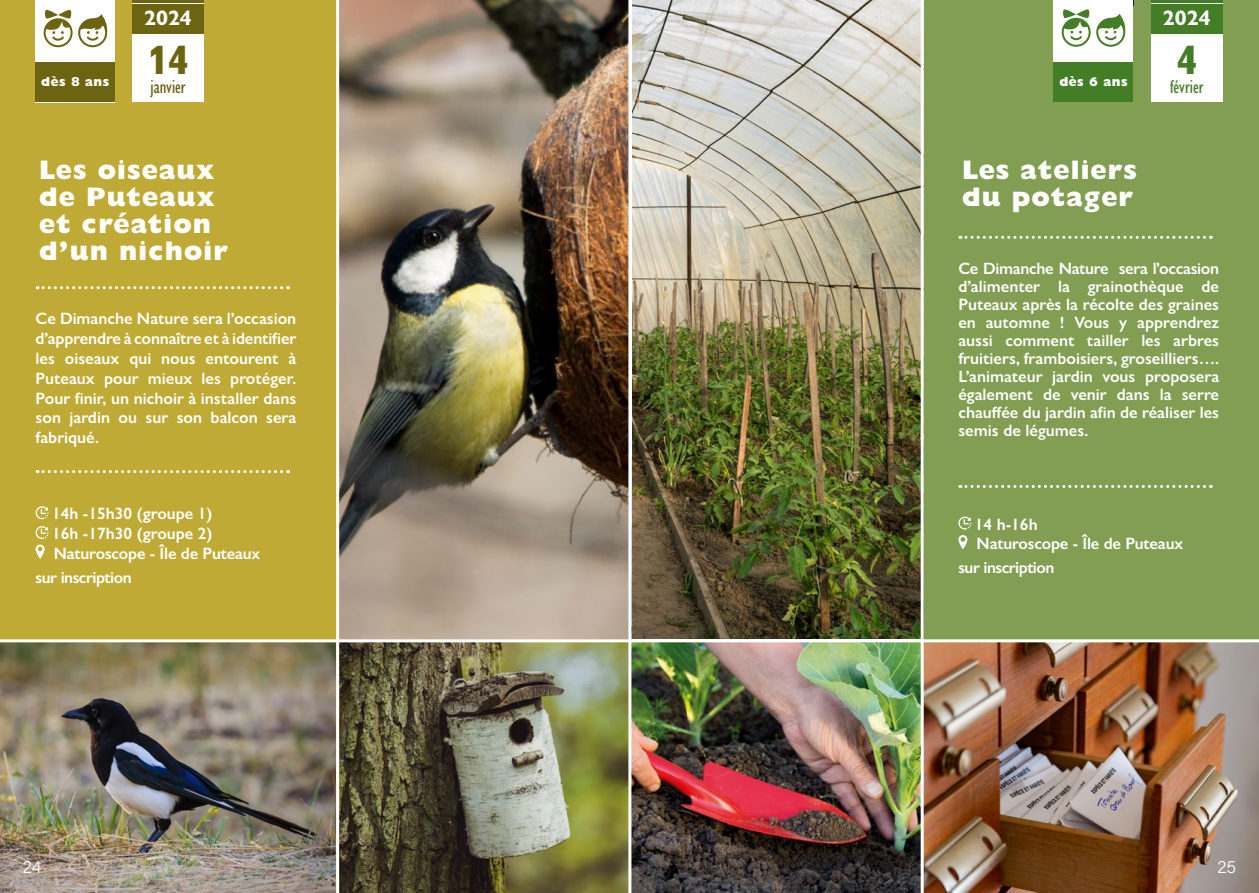
<style>
.page{position:relative;width:1259px;height:893px;background:#fff}
.page>*{position:absolute;margin:0;border:0;box-sizing:border-box;transform-origin:0 0}
.t1{font:800 27px/27px "Gill Sans Nova";letter-spacing:.04em;color:#fff}
.t2{font:700 21.15px "Gill Sans Nova";color:#fff}
.t3{font:500 condensed 19.2px "Gill Sans Nova";color:#6d6411}
.t4{font:500 condensed 19.2px "Gill Sans Nova";color:#437e27}
.t5{font:300 18px "Acumin Pro";color:#fff}
.t6{font:600 16.5px/18px "Gill Sans Nova";color:#fff;text-align:justify}
.t7{font:600 16.5px/19.8px "Gill Sans";letter-spacing:-.01em;color:#fff}
.t8{font:600 16.5px "Gill Sans";letter-spacing:-.03em;color:#fff}
.t9{font:800 13.05px "Gill Sans Nova";letter-spacing:.04em;color:#fff}
</style>
<div class="page">
<div style="left:0;top:0;width:336px;height:893px;background:#bfaa36"></div>
<img style="left:0;top:642px;width:335px;height:251px">
<img style="left:631px;top:458px;width:289px;height:435px">
<div style="left:922px;top:0;width:337px;height:893px;background:#819e53"></div>
<img style="left:923px;top:642px;width:336px;height:251px">
<img style="left:339px;top:0;width:289px;height:639px">
<img style="left:339px;top:642px;width:289px;height:251px">
<svg style="left:1151px;top:0;width:71px;height:4px"></svg>
<svg style="left:132px;top:0;width:72px;height:4px"></svg>
<div style="left:1151px;top:4px;width:71px;height:98px;background:#fff"></div>
<div style="left:1151px;top:4px;width:71px;height:29px;background:#437e27"></div>
<div style="left:132px;top:4px;width:72px;height:98px;background:#fff"></div>
<div style="left:132px;top:4px;width:72px;height:29px;background:#6d6411"></div>
<img style="left:632px;top:0;width:288px;height:639px">
<hr style="left:920px;top:0;width:3px;height:893px;background:#fff">
<svg style="left:960px;top:236px;width:251px;height:3px"></svg>
<svg style="left:37px;top:286px;width:252px;height:3px"></svg>
<svg style="left:960px;top:485px;width:251px;height:3px"></svg>
<svg style="left:37px;top:470px;width:252px;height:3px"></svg>
<svg style="left:958px;top:517px;width:13px;height:12px"></svg>
<svg style="left:958px;top:535px;width:9px;height:14px"></svg>
<svg style="left:36px;top:506px;width:13px;height:13px"></svg>
<svg style="left:36px;top:526px;width:13px;height:13px"></svg>
<svg style="left:36px;top:545px;width:9px;height:14px"></svg>
<hr style="left:0;top:639px;width:1259px;height:3px;background:#fff">
<div style="left:36px;top:0;width:79px;height:102px;background:#fff"></div>
<svg style="left:44px;top:9px;width:63px;height:38px"></svg>
<div style="left:36px;top:62px;width:79px;height:40px;background:#6d6411"></div>
<div style="left:1053px;top:0;width:80px;height:102px;background:#fff"></div>
<svg style="left:1061px;top:9px;width:29px;height:38px"></svg>
<svg style="left:1096px;top:14px;width:29px;height:33px"></svg>
<div style="left:1053px;top:62px;width:80px;height:40px;background:#437e27"></div>
<p class="t2" style="left:144px;top:5px;width:49px">2024</p>
<p class="t3" style="left:148px;top:75px;width:42px"><sup>14</sup>janvier</p>
<p class="t9" style="left:41px;top:74px;width:70px">dès 8 ans</p>
<p class="t9" style="left:1059px;top:73px;width:70px">dès 6 ans</p>
<h1 class="t1" style="left:39px;top:156px;width:190px">Les oiseaux de Puteaux et création d’un nichoir</h1>
<h1 class="t1" style="left:962px;top:156px;width:176px">Les ateliers du potager</h1>
<p class="t2" style="left:1163px;top:5px;width:49px">2024</p>
<p class="t4" style="left:1170px;top:75px;width:35px"><sup>4</sup>février</p>
<p class="t6" style="left:36px;top:309px;width:262px;line-height:19.8px">Ce Dimanche Nature sera l’occasion d’apprendre à connaître et à identifier les oiseaux qui nous entourent à Puteaux pour mieux les protéger.<br>Pour finir, un nichoir à installer dans son jardin ou sur son balcon sera fabriqué.</p>
<p class="t7" style="left:52px;top:504px;width:210px">14h -15h30 (groupe 1)<br>16h -17h30 (groupe 2)<br>Naturoscope - Île de Puteaux</p>
<p class="t8" style="left:36px;top:567px;width:98px">sur inscription</p>
<p class="t6" style="left:958px;top:259px;width:262px">Ce Dimanche Nature sera l’occasion d’alimenter la grainothèque de Puteaux après la récolte des graines en automne ! Vous y apprendrez aussi comment tailler les arbres fruitiers, framboisiers, groseilliers….<br>L’animateur jardin vous proposera également de venir dans la serre chauffée du jardin afin de réaliser les semis de légumes.</p>
<p class="t7" style="left:975px;top:514px;width:210px">14 h-16h<br>Naturoscope - Île de Puteaux</p>
<p class="t8" style="left:958px;top:558px;width:98px">sur inscription</p>
<p class="t5" style="left:23px;top:855px;width:20px">24</p>
<p class="t5" style="left:1217px;top:855px;width:20px">25</p>
</div>
